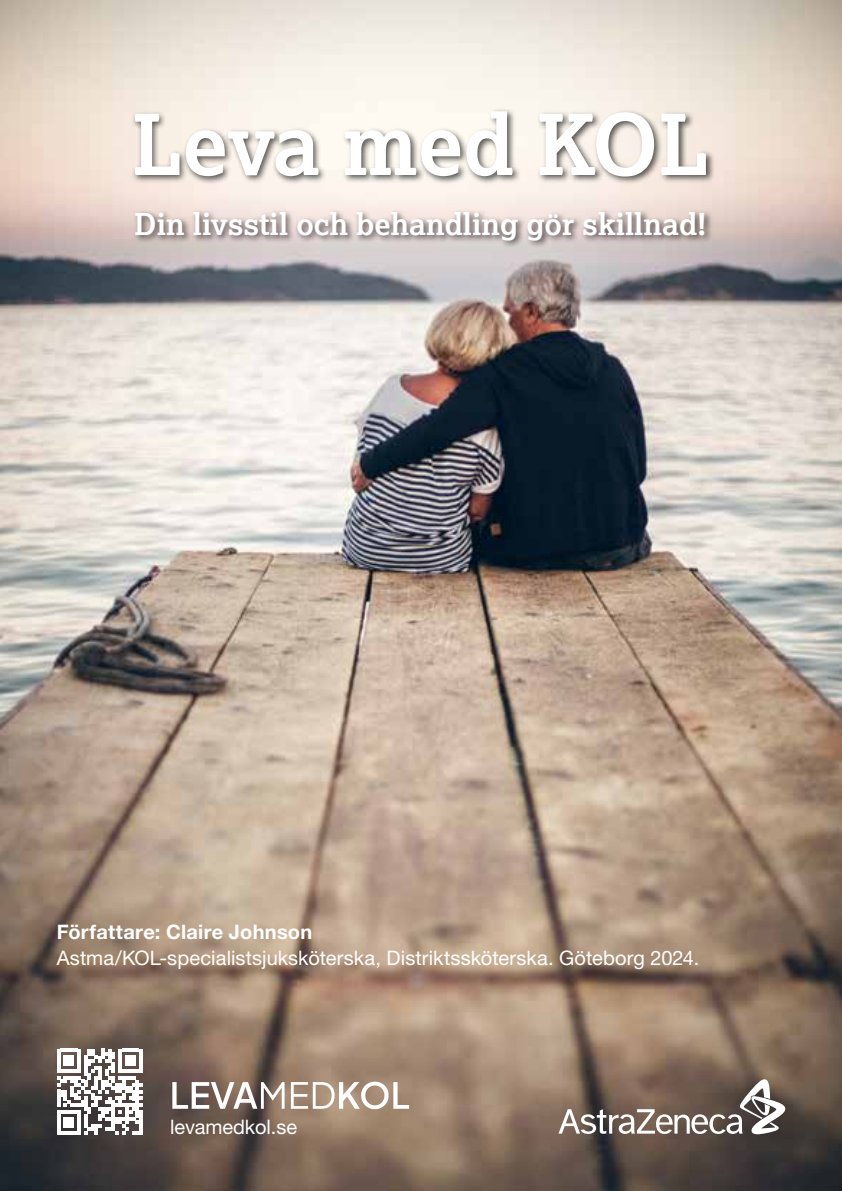
<style>
.page{position:relative;width:842px;height:1191px;background:#fff}
.page>*{position:absolute;margin:0;border:0;box-sizing:border-box;transform-origin:0 0}
.t1{font:700 84px "Lexia";color:#fff}
.t2{font:700 30px "Lexia";color:#fff}
.t3{font:20px "Helvetica Neue LT Std";letter-spacing:.005em;color:#fff}
.t4{font:700 20px "Helvetica Neue LT Std";letter-spacing:.015em;color:#fff}
</style>
<div class="page">
<img style="left:0;top:0;width:842px;height:1191px">
<svg style="left:558px;top:1079px;width:227px;height:55px;background:#85766d"></svg>
<svg style="left:172px;top:1082px;width:113px;height:26px"></svg>
<svg style="left:291px;top:1081px;width:118px;height:28px"></svg>
<svg style="left:57px;top:1048px;width:85px;height:86px"></svg>
<div style="left:131px;top:108px;width:584px;height:141px;background:#000;opacity:.65"></div>
<h1 class="t1" style="left:132px;top:92px;width:578px">Leva med KOL</h1>
<h2 class="t2" style="left:135px;top:205px;width:574px">Din livsstil och behandling gör skillnad!</h2>
<p class="t4" style="left:57px;top:919px;width:257px">Författare: Claire Johnson</p>
<p class="t3" style="left:57px;top:946px;width:644px">Astma/KOL-specialistsjuksköterska, Distriktssköterska. Göteborg 2024.</p>
<p class="t3" style="left:170px;top:1115px;width:128px">levamedkol.se</p>
</div>
